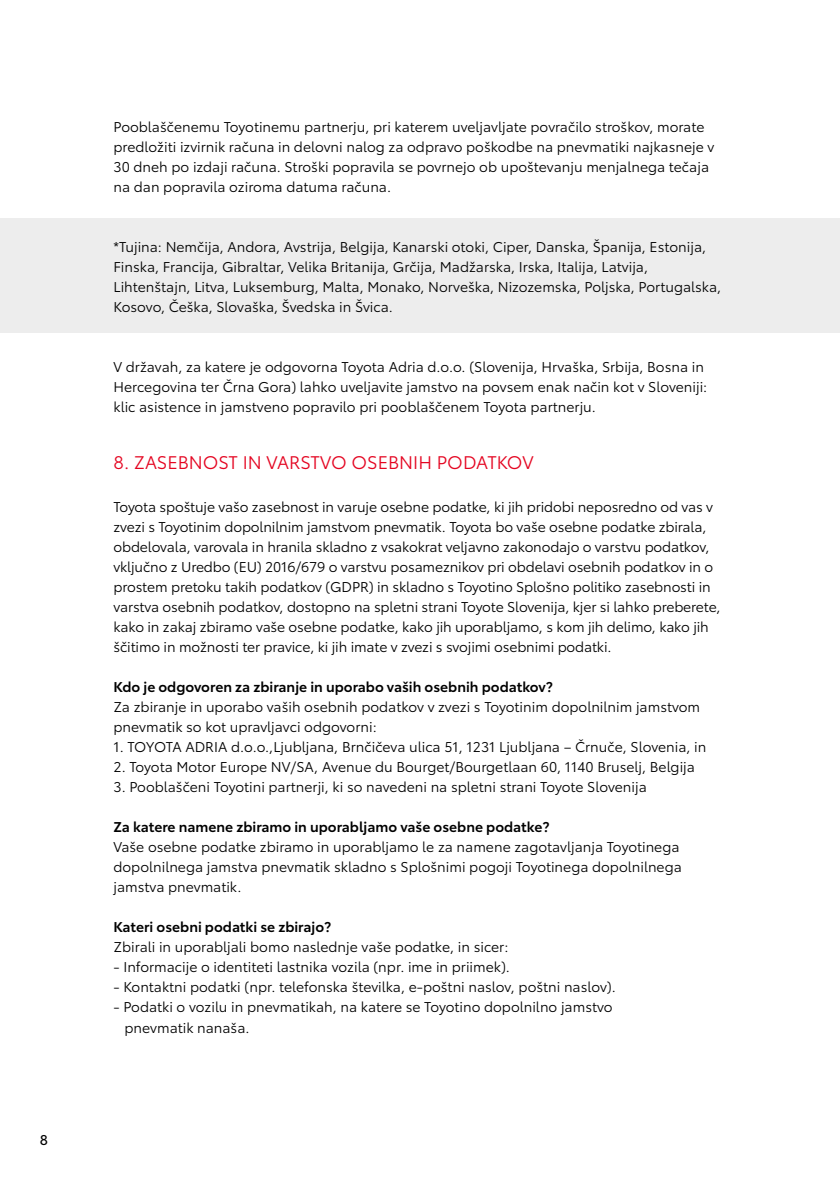
<style>
.page{position:relative;width:840px;height:1191px;background:#fff}
.page>*{position:absolute;margin:0;border:0;box-sizing:border-box;transform-origin:0 0}
.t1{font:18px "Toyota Type";color:#e40521}
.t2{font:14px/20px "Toyota Type";color:#000}
.t3{font:600 14px "Toyota Type";color:#000}
.t4{font:14px "Toyota Type";color:#000}
</style>
<div class="page">
<div style="left:0;top:218px;width:839px;height:114px;background:#ededed"></div>
<p class="t4" style="left:40px;top:1129px;width:10px">8</p>
<p class="t2" style="left:113px;top:116px;width:602px">Pooblaščenemu Toyotinemu partnerju, pri katerem uveljavljate povračilo stroškov, morate predložiti izvirnik računa in delovni nalog za odpravo poškodbe na pnevmatiki najkasneje v 30 dneh po izdaji računa. Stroški popravila se povrnejo ob upoštevanju menjalnega tečaja na dan popravila oziroma datuma računa.</p>
<p class="t2" style="left:113px;top:236px;width:609px">*Tujina: Nemčija, Andora, Avstrija, Belgija, Kanarski otoki, Ciper, Danska, Španija, Estonija, Finska, Francija, Gibraltar, Velika Britanija, Grčija, Madžarska, Irska, Italija, Latvija, Lihtenštajn, Litva, Luksemburg, Malta, Monako, Norveška, Nizozemska, Poljska, Portugalska, Kosovo, Češka, Slovaška, Švedska in Švica.</p>
<p class="t2" style="left:113px;top:356px;width:595px">V državah, za katere je odgovorna Toyota Adria d.o.o. (Slovenija, Hrvaška, Srbija, Bosna in<br>Hercegovina ter Črna Gora) lahko uveljavite jamstvo na povsem enak način kot v Sloveniji: klic asistence in jamstveno popravilo pri pooblaščenem Toyota partnerju.</p>
<p class="t1" style="left:113px;top:449px;width:421px">8. ZASEBNOST IN VARSTVO OSEBNIH PODATKOV</p>
<p class="t2" style="left:113px;top:496px;width:608px">Toyota spoštuje vašo zasebnost in varuje osebne podatke, ki jih pridobi neposredno od vas v zvezi s Toyotinim dopolnilnim jamstvom pnevmatik. Toyota bo vaše osebne podatke zbirala, obdelovala, varovala in hranila skladno z vsakokrat veljavno zakonodajo o varstvu podatkov, vključno z Uredbo (EU) 2016/679 o varstvu posameznikov pri obdelavi osebnih podatkov in o prostem pretoku takih podatkov (GDPR) in skladno s Toyotino Splošno politiko zasebnosti in varstva osebnih podatkov, dostopno na spletni strani Toyote Slovenija, kjer si lahko preberete, kako in zakaj zbiramo vaše osebne podatke, kako jih uporabljamo, s kom jih delimo, kako jih ščitimo in možnosti ter pravice, ki jih imate v zvezi s svojimi osebnimi podatki.</p>
<p class="t3" style="left:113px;top:676px;width:441px">Kdo je odgovoren za zbiranje in uporabo vaših osebnih podatkov?</p>
<p class="t2" style="left:113px;top:696px;width:588px">Za zbiranje in uporabo vaših osebnih podatkov v zvezi s Toyotinim dopolnilnim jamstvom pnevmatik so kot upravljavci odgovorni:</p>
<p class="t2" style="left:113px;top:736px;width:594px">1. TOYOTA ADRIA d.o.o.,Ljubljana, Brnčičeva ulica 51, 1231 Ljubljana – Črnuče, Slovenia, in</p>
<p class="t2" style="left:113px;top:756px;width:582px">2. Toyota Motor Europe NV/SA, Avenue du Bourget/Bourgetlaan 60, 1140 Bruselj, Belgija</p>
<p class="t2" style="left:113px;top:776px;width:534px">3. Pooblaščeni Toyotini partnerji, ki so navedeni na spletni strani Toyote Slovenija</p>
<p class="t3" style="left:113px;top:816px;width:437px">Za katere namene zbiramo in uporabljamo vaše osebne podatke?</p>
<p class="t2" style="left:113px;top:836px;width:569px">Vaše osebne podatke zbiramo in uporabljamo le za namene zagotavljanja Toyotinega dopolnilnega jamstva pnevmatik skladno s Splošnimi pogoji Toyotinega dopolnilnega jamstva pnevmatik.</p>
<p class="t3" style="left:113px;top:916px;width:219px">Kateri osebni podatki se zbirajo?</p>
<p class="t2" style="left:113px;top:936px;width:396px">Zbirali in uporabljali bomo naslednje vaše podatke, in sicer:</p>
<p class="t2" style="left:113px;top:956px;width:398px">- Informacije o identiteti lastnika vozila (npr. ime in priimek).</p>
<p class="t2" style="left:113px;top:976px;width:503px">- Kontaktni podatki (npr. telefonska številka, e-poštni naslov, poštni naslov).</p>
<p class="t2" style="left:124px;top:996px;width:489px;text-indent:-11px">- Podatki o vozilu in pnevmatikah, na katere se Toyotino dopolnilno jamstvo pnevmatik nanaša.</p>
</div>
